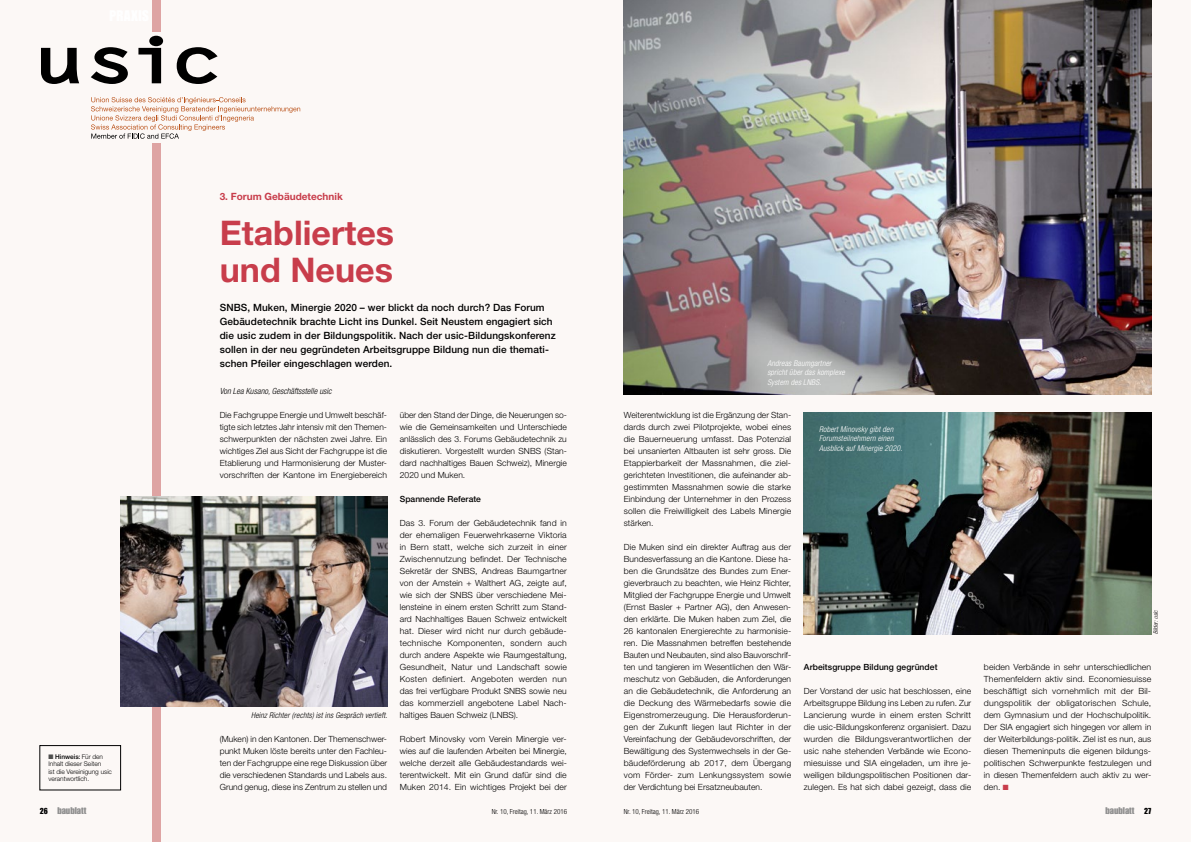
<style>
.page{position:relative;width:1191px;height:842px;background:#fcf8f6}
.page>*{position:absolute;margin:0;border:0;box-sizing:border-box;transform-origin:0 0}
.t1{font:700 34px/37px "Helvetica Neue LT Pro";color:#c83d4b}
.t2{font:500 10px/14px "Helvetica Neue LT Pro";letter-spacing:.01em;color:#000}
.t3{font:700 10px "Helvetica Neue LT Pro";color:#c83d4b}
.t4{font:9.5px "Impact LT Std";color:#8f8f8f}
.t5{font:300 8.5px/12px "Helvetica Neue LT Pro";letter-spacing:.005em;color:#000}
.t6{font:500 8.5px "Helvetica Neue LT Pro";letter-spacing:.01em;color:#000}
.t7{font:italic 300 condensed 8.5px "Helvetica Neue LT Pro";color:#000}
.t8{font:italic 300 condensed 8px/9.5px "Helvetica Neue LT Pro";letter-spacing:.015em;color:#fff}
.t9{font:italic 300 condensed 8px "Helvetica Neue LT Pro";letter-spacing:.015em;color:#000}
.t10{font:300 condensed 7px "Helvetica Neue LT Pro";color:#000}
.t11{font:300 6.5px/7.5px "Helvetica Neue LT Pro";color:#000}
.t12{font:italic 300 condensed 6px "Helvetica Neue LT Pro";color:#000}
.s1{color:#4e4e4d}
.s2{font-weight:500}
.s3{font-weight:500;font-stretch:condensed}
.s4{color:#c83d4b}
.s5{font-size:8.5px;color:#000}
</style>
<div class="page">
<div style="left:152px;top:0;width:9px;height:31px;background:#dea4a3"></div>
<div style="left:152px;top:143px;width:9px;height:699px;background:#dea4a3"></div>
<svg style="left:41px;top:48px;width:38px;height:36px"></svg>
<svg style="left:91px;top:47px;width:37px;height:37px"></svg>
<svg style="left:138px;top:48px;width:23px;height:35px"></svg>
<div style="left:149px;top:36px;width:14px;height:10px;background:#000;border-radius:50%"></div>
<svg style="left:177px;top:47px;width:41px;height:37px"></svg>
<svg style="left:91px;top:97px;width:209px;height:42px"></svg>
<div style="left:40px;top:745px;width:81px;height:45px;border:1px solid #000"></div>
<img style="left:624px;top:0;width:527px;height:394px">
<img style="left:121px;top:496px;width:266px;height:210px">
<img style="left:804px;top:412px;width:347px;height:222px">
<p class="t11" style="left:48px;top:753px;width:65px"><span class="s1">■</span> <span class="s2">Hinweis</span><span class="s3">:</span> Für den<br>Inhalt dieser Seiten<br>ist die Vereinigung usic verantwortlich.</p>
<p class="t3" style="left:220px;top:190px;width:124px">3. Forum Gebäudetechnik</p>
<h1 class="t1" style="left:220px;top:214px;width:176px">Etabliertes und Neues</h1>
<p class="t2" style="left:220px;top:301px;width:337px">SNBS, Muken, Minergie 2020 – wer blickt da noch durch? Das Forum Gebäudetechnik brachte Licht ins Dunkel. Seit Neustem engagiert sich die usic zudem in der Bildungspolitik. Nach der usic-Bildungskonferenz sollen in der neu gegründeten Arbeitsgruppe Bildung nun die themati&shy;schen Pfeiler eingeschlagen werden.</p>
<p class="t7" style="left:220px;top:386px;width:113px">Von Lea Kusano, Geschäftsstelle usic</p>
<p class="t5" style="left:220px;top:409px;width:169px;text-align:justify">Die Fachgruppe Energie und Umwelt beschäf&shy;tigte sich letztes Jahr intensiv mit den Themen&shy;schwerpunkten der nächsten zwei Jahre. Ein wichtiges Ziel aus Sicht der Fachgruppe ist die Etablierung und Harmonisierung der Muster&shy;vorschriften der Kantone im Energiebereich</p>
<p class="t9" style="left:251px;top:711px;width:138px">Heinz Richter (rechts) ist ins Gespräch vertieft.</p>
<p class="t5" style="left:220px;top:733px;width:169px;text-align:justify">(Muken) in den Kantonen. Der Themenschwer&shy;punkt Muken löste bereits unter den Fachleu&shy;ten der Fachgruppe eine rege Diskussion über die verschiedenen Standards und Labels aus.<br>Grund genug, diese ins Zentrum zu stellen und</p>
<p class="t5" style="left:400px;top:409px;width:169px;text-align:justify">über den Stand der Dinge, die Neuerungen so&shy;wie die Gemeinsamkeiten und Unterschiede anlässlich des 3. Forums Gebäudetechnik zu diskutieren. Vorgestellt wurden SNBS (Stan&shy;dard nachhaltiges Bauen Schweiz), Minergie 2020 und Muken.</p>
<p class="t6" style="left:400px;top:494px;width:83px">Spannende Referate</p>
<p class="t5" style="left:400px;top:517px;width:169px">Das 3. Forum der Gebäudetechnik fand in der ehemaligen Feuerwehrkaserne Viktoria in Bern statt, welche sich zurzeit in einer Zwischennutzung befindet. Der Technische Sekretär der SNBS, Andreas Baumgartner von der Amstein + Walthert AG, zeigte auf, wie sich der SNBS über verschiedene Mei&shy;lensteine in einem ersten Schritt zum Stand&shy;ard Nachhaltiges Bauen Schweiz entwickelt hat. Dieser wird nicht nur durch gebäude&shy;technische Komponenten, sondern auch durch andere Aspekte wie Raumgestaltung, Gesundheit, Natur und Landschaft sowie Kosten definiert. Angeboten werden nun das frei verfügbare Produkt SNBS sowie neu das kommerziell angebotene Label Nach&shy;haltiges Bauen Schweiz (LNBS).</p>
<p class="t5" style="left:400px;top:733px;width:168px;text-align:justify">Robert Minovsky vom Verein Minergie ver&shy;wies auf die laufenden Arbeiten bei Minergie, welche derzeit alle Gebäudestandards wei&shy;terentwickelt. Mit ein Grund dafür sind die Muken 2014. Ein wichtiges Projekt bei der</p>
<p class="t8" style="left:767px;top:358px;width:79px">Andreas Baumgartner spricht über das komplexe<br>System des LNBS.</p>
<p class="t5" style="left:624px;top:409px;width:169px">Weiterentwicklung ist die Ergänzung der Stan&shy;dards durch zwei Pilotprojekte, wobei eines die Bauerneuerung umfasst. Das Potenzial bei unsanierten Altbauten ist sehr gross. Die Etappierbarkeit der Massnahmen, die ziel&shy;gerichteten Investitionen, die aufeinander ab&shy;gestimmten Massnahmen sowie die starke Einbindung der Unternehmer in den Prozess sollen die Freiwilligkeit des Labels Minergie stärken.</p>
<p class="t5" style="left:624px;top:541px;width:169px">Die Muken sind ein direkter Auftrag aus der Bundesverfassung an die Kantone. Diese ha&shy;ben die Grundsätze des Bundes zum Ener&shy;gieverbrauch zu beachten, wie Heinz Richter, Mitglied der Fachgruppe Energie und Umwelt (Ernst Basler + Partner AG), den Anwesen&shy;den erklärte. Die Muken haben zum Ziel, die 26 kantonalen Energierechte zu harmonisie&shy;ren. Die Massnahmen betreffen bestehende Bauten und Neubauten, sind also Bauvorschrif&shy;ten und tangieren im Wesentlichen den Wär&shy;meschutz von Gebäuden, die Anforderungen an die Gebäudetechnik, die Anforderung an die Deckung des Wärmebedarfs sowie die Eigenstromerzeugung. Die Herausforderun&shy;gen der Zukunft liegen laut Richter in der Vereinfachung der Gebäudevorschriften, der Bewältigung des Systemwechsels in der Ge&shy;bäudeförderung ab 2017, dem Übergang vom Förder- zum Lenkungssystem sowie der Verdichtung bei Ersatzneubauten.</p>
<p class="t8" style="left:819px;top:424px;width:85px">Robert Minovsky gibt den<br>Forumsteilnehmern einen<br>Ausblick auf Minergie 2020.</p>
<p class="t6" style="left:804px;top:662px;width:135px">Arbeitsgruppe Bildung gegründet</p>
<p class="t5" style="left:804px;top:685px;width:169px">Der Vorstand der usic hat beschlossen, eine Arbeitsgruppe Bildung ins Leben zu rufen. Zur Lancierung wurde in einem ersten Schritt die usic-Bildungskonferenz organisiert. Dazu wurden die Bildungsverantwortlichen der usic nahe stehenden Verbände wie Econo&shy;miesuisse und SIA eingeladen, um ihre je&shy;weiligen bildungspolitischen Positionen dar&shy;zulegen. Es hat sich dabei gezeigt, dass die</p>
<p class="t12" style="left:1152px;top:634px;width:26px;rotate:-90deg">Bilder: usic</p>
<p class="t5" style="left:984px;top:661px;width:169px">beiden Verbände in sehr unterschiedlichen Themenfeldern aktiv sind. Economiesuisse beschäftigt sich vornehmlich mit der Bil&shy;dungspolitik der obligatorischen Schule, dem Gymnasium und der Hochschulpolitik.<br>Der SIA engagiert sich hingegen vor allem in der Weiterbildungs-politik. Ziel ist es nun, aus diesen Themeninputs die eigenen bildungs&shy;politischen Schwerpunkte festzulegen und in diesen Themenfeldern auch aktiv zu wer&shy;den. <span class="s4">■</span></p>
<p class="t4" style="left:40px;top:805px;width:48px"><span class="s5">26</span> baublatt</p>
<p class="t10" style="left:492px;top:808px;width:77px">Nr. 10, Freitag, 11. März 2016</p>
<p class="t10" style="left:624px;top:808px;width:77px">Nr. 10, Freitag, 11. März 2016</p>
<p class="t4" style="left:1105px;top:805px;width:47px">baublatt <span class="s5">27</span></p>
</div>
